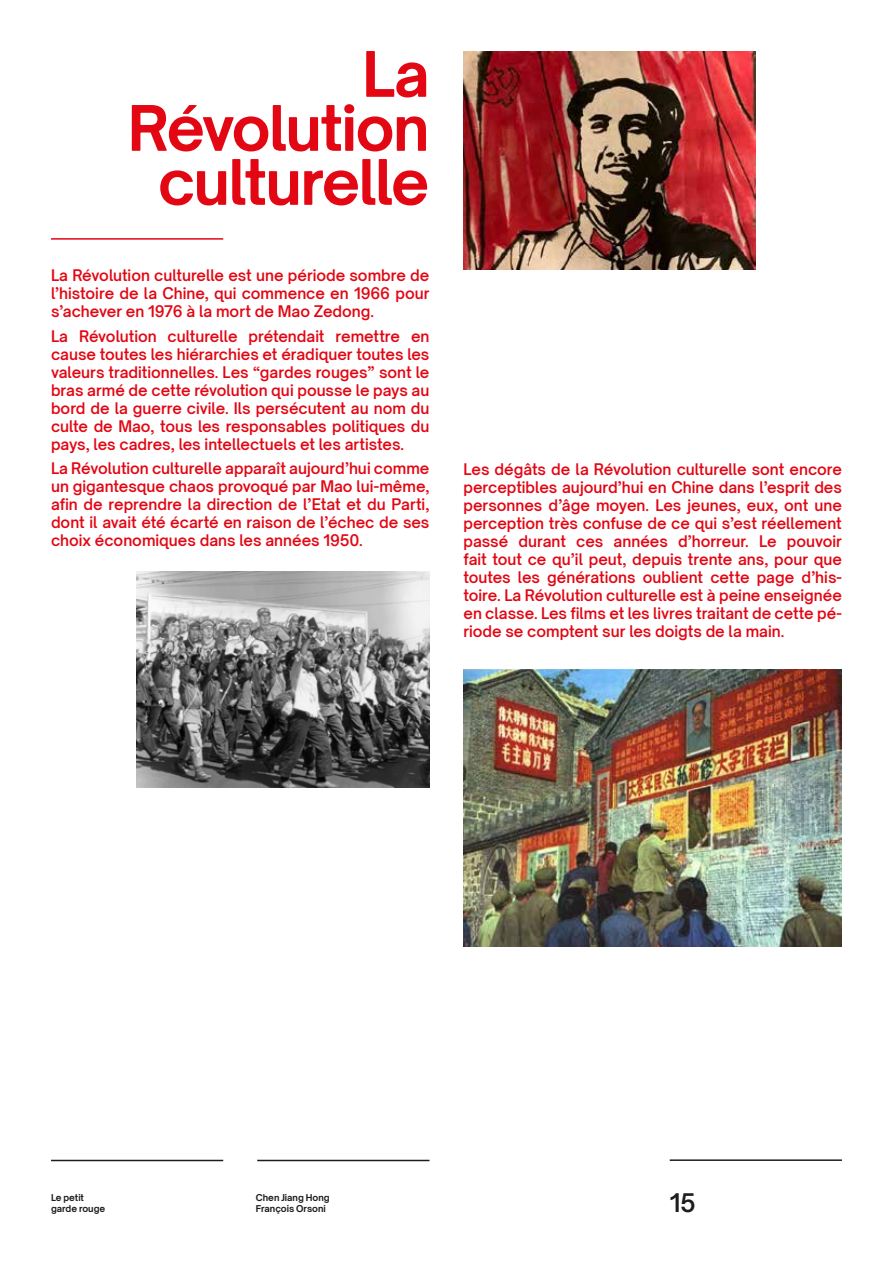
<style>
.page{position:relative;width:893px;height:1263px;background:#fff}
.page>*{position:absolute;margin:0;border:0;box-sizing:border-box;transform-origin:0 0}
.t1{font:700 60px/54px "Open Sauce Two";letter-spacing:-.03em;color:#e30613;text-align:right}
.t2{font:600 24px "Open Sauce Two";color:#1d1d1b}
.t3{font:600 15px/18px "Open Sauce Two";color:#e30613;text-align:justify}
.t4{font:700 9px/10.5px "Open Sauce One";color:#1d1d1b}
</style>
<div class="page">
<hr style="left:51px;top:238px;width:172px;height:2px;background:#e30613">
<hr style="left:51px;top:1160px;width:172px;height:1px;background:#1d1d1b">
<hr style="left:670px;top:1159px;width:172px;height:2px;background:#1d1d1b">
<hr style="left:257px;top:1160px;width:172px;height:1px;background:#1d1d1b">
<img style="left:137px;top:572px;width:292px;height:215px">
<img style="left:463px;top:670px;width:379px;height:276px">
<img style="left:463px;top:52px;width:293px;height:218px">
<h1 class="t1" style="left:128px;top:46px;width:303px">La<br>Révolution culturelle</h1>
<p class="t3" style="left:51px;top:266px;width:380px">La Révolution culturelle est une période sombre de l’histoire de la Chine, qui commence en 1966 pour s’achever en 1976 à la mort de Mao Zedong.</p>
<p class="t3" style="left:51px;top:327px;width:380px">La Révolution culturelle prétendait remettre en cause toutes les hiérarchies et éradiquer toutes les valeurs traditionnelles. Les “gardes rouges” sont le bras armé de cette révolution qui pousse le pays au bord de la guerre civile. Ils persécutent au nom du culte de Mao, tous les responsables politiques du pays, les cadres, les intellectuels et les artistes.</p>
<p class="t3" style="left:51px;top:459px;width:380px">La Révolution culturelle apparaît aujourd’hui comme un gigantesque chaos provoqué par Mao lui-même, afin de reprendre la direction de l’Etat et du Parti, dont il avait été écarté en raison de l’échec de ses choix économiques dans les années 1950.</p>
<p class="t3" style="left:463px;top:460px;width:380px">Les dégâts de la Révolution culturelle sont encore perceptibles aujourd’hui en Chine dans l’esprit des personnes d’âge moyen. Les jeunes, eux, ont une perception très confuse de ce qui s’est réellement passé durant ces années d’horreur. Le pouvoir fait tout ce qu’il peut, depuis trente ans, pour que toutes les générations oublient cette page d’his&shy;toire. La Révolution culturelle est à peine enseignée en classe. Les films et les livres traitant de cette pé&shy;riode se comptent sur les doigts de la main.</p>
<p class="t4" style="left:51px;top:1192px;width:56px">Le petit garde rouge</p>
<p class="t4" style="left:256px;top:1192px;width:75px">Chen Jiang Hong<br>François Orsoni</p>
<h2 class="t2" style="left:670px;top:1187px;width:28px">15</h2>
</div>
